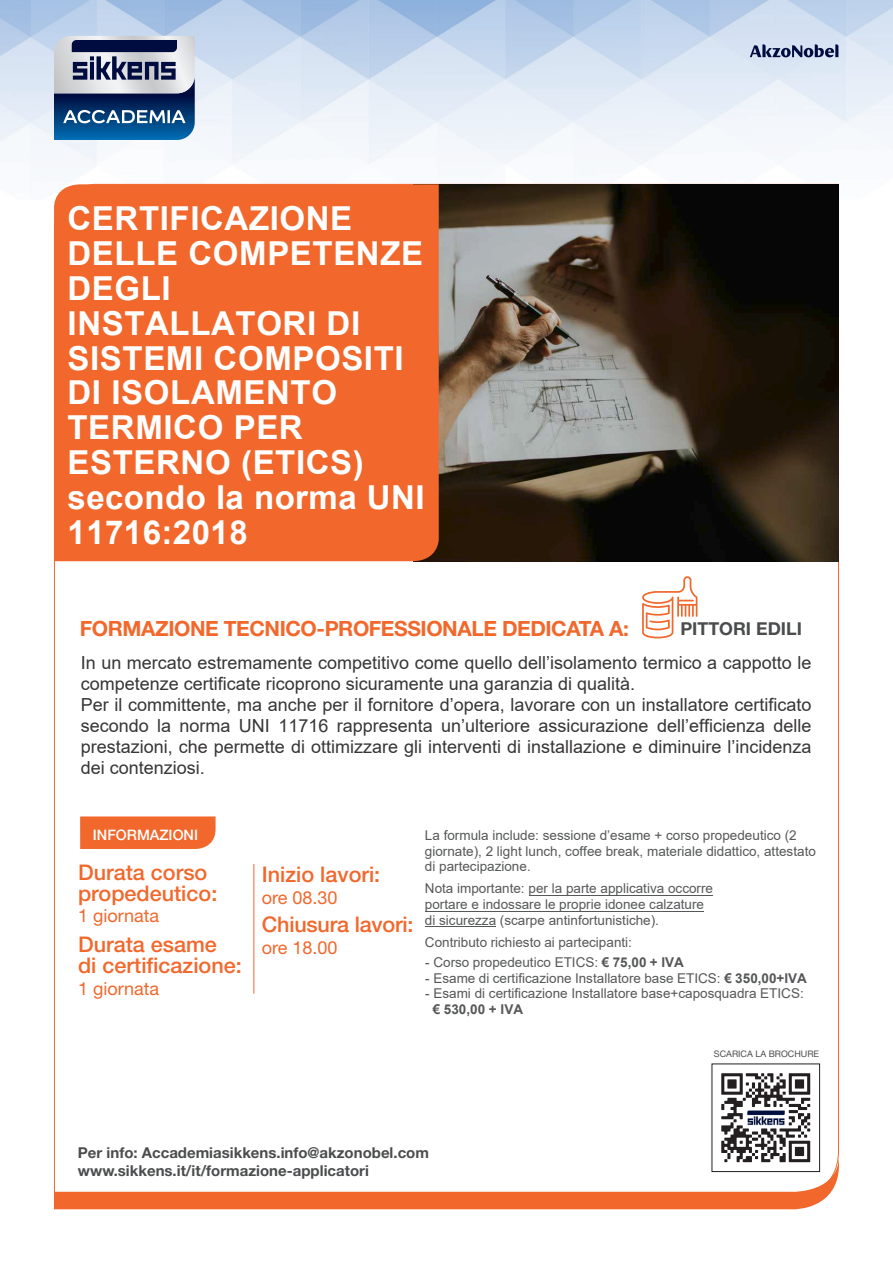
<style>
.page{position:relative;width:893px;height:1263px;background:#fff}
.page>*{position:absolute;margin:0;border:0;box-sizing:border-box;transform-origin:0 0}
.t1{font:700 33px/34.8px "Arial";letter-spacing:.02em;color:#fff}
.t2{font:500 21.6px "Helvetica Neue LT Std";color:#f2682c}
.TITOLO_PARAGRAFO_BOL{font:700 21px "Helvetica Neue LT Std";letter-spacing:-.02em;color:#f2682c}
.t3{font:18px/21px "Arial";color:#373535}
.t4{font:18px "Helvetica Neue LT Std";color:#f2682c}
.TITOLO_PARAGRAFO_BOL-2{font:700 17.85px "Helvetica Neue LT Std";color:#4b4c4d}
.TITOLO_PARAGRAFO_BOL-3{font:700 15px/18px "Helvetica Neue LT Std";color:#4b4c4d}
.TITOLO_PARAGRAFO_BOL-4{font:500 14.4px "Helvetica Neue LT Std";color:#fff}
.t5{font:13.5px/15.8px "Arial";color:#565758}
.t6{font:9px "Helvetica Neue LT Std";color:#4b4c4d}
.s1{font-style:inherit}
.s2{font-weight:700}
</style>
<div class="page">
<img style="left:0;top:0;width:893px;height:171px">
<svg style="left:750px;top:44px;width:88px;height:13px"></svg>
<svg style="left:642px;top:576px;width:56px;height:62px"></svg>
<svg style="left:54px;top:36px;width:141px;height:104px;background:#607a9c"></svg>
<hr style="left:253px;top:864px;width:1px;height:129px;background:#f2682c">
<div style="left:80px;top:816px;width:136px;height:33px;background:#f2682c"></div>
<svg style="left:54px;top:1073px;width:785px;height:136px"></svg>
<img style="left:745px;top:1108px;width:41px;height:19px">
<div style="left:712px;top:1063px;width:108px;height:109px;border:1px solid #231f20"></div>
<img style="left:439px;top:185px;width:400px;height:376px">
<div style="left:54px;top:184px;width:385px;height:377px;background:#f2682c"></div>
<hr style="left:529px;top:895px;width:184px;height:1px;background:#565758">
<hr style="left:425px;top:911px;width:279px;height:1px;background:#565758">
<hr style="left:425px;top:926px;width:71px;height:1px;background:#565758">
<h1 class="t1" style="left:68px;top:202px;width:358px">CERTIFICAZIONE<br>DELLE COMPETENZE<br>DEGLI<br>I<span class="s1">N</span>STALLATORI DI<br>SISTEMI COMPOSITI<br>DI ISOLAMENTO<br>TERMICO PER<br>ESTERNO (ETICS) secondo la norma UNI<br>11716:2018</h1>
<p class="TITOLO_PARAGRAFO_BOL" style="left:80px;top:615px;width:550px">FORMAZIONE TECNICO-PROFESSIONALE DEDICATA A:</p>
<p class="TITOLO_PARAGRAFO_BOL-2" style="left:680px;top:618px;width:123px">PITTORI EDILI</p>
<p class="t3" style="left:81px;top:652px;width:732px">In un mercato estremamente competitivo come quello dell’isolamento termico a cappotto le competenze certificate ricoprono sicuramente una garanzia di qualità.<br>Per il committente, ma anche per il fornitore d’opera, lavorare con un installatore certificato secondo la norma UNI 11716 rappresenta un’ulteriore assicurazione dell’efficienza delle prestazioni, che permette di ottimizzare gli interventi di installazione e diminuire l’incidenza dei contenziosi.</p>
<p class="TITOLO_PARAGRAFO_BOL-4" style="left:93px;top:826px;width:107px">INFORMAZIONI</p>
<p class="t5" style="left:425px;top:828px;width:392px;line-height:15.3px">La formula include: sessione d’esame + corso propedeutico (2 giornate), 2 light lunch, coffee break, materiale didattico, attestato di partecipazione.</p>
<p class="t5" style="left:425px;top:880px;width:290px">Nota importante: per la parte applicativa occorre portare e indossare le proprie idonee calzature di sicurezza (scarpe antinfortunistiche).</p>
<p class="t5" style="left:425px;top:934px;width:209px">Contributo richiesto ai partecipanti:</p>
<p class="t2" style="left:78px;top:859px;width:131px">Durata corso</p>
<p class="t2" style="left:78px;top:880px;width:141px">propedeutico:</p>
<p class="t4" style="left:78px;top:905px;width:82px">1 giornata</p>
<p class="t2" style="left:78px;top:932px;width:140px">Durata esame</p>
<p class="t2" style="left:78px;top:953px;width:165px">di certificazione:</p>
<p class="t4" style="left:78px;top:978px;width:82px">1 giornata</p>
<p class="t2" style="left:262px;top:861px;width:120px">Inizio lavori:</p>
<p class="t4" style="left:262px;top:886px;width:77px">ore 08.30</p>
<p class="t2" style="left:262px;top:912px;width:153px">Chiusura lavori:</p>
<p class="t4" style="left:262px;top:937px;width:77px">ore 18.00</p>
<p class="t5" style="left:425px;top:954px;width:260px">- Corso propedeutico ETICS: <span class="s2">€ 75,00 + IVA</span></p>
<p class="t5" style="left:425px;top:970px;width:383px">- Esame di certificazione I<span class="s1">n</span>stallatore base ETICS: <span class="s2">€ 350,00+IVA</span></p>
<p class="t5" style="left:433px;top:986px;width:373px;text-indent:-8px">- Esami di certificazione I<span class="s1">n</span>stallatore base<span class="s1">+</span>caposquadra ETICS: <span class="s2">€ 530,00 + IVA</span></p>
<p class="TITOLO_PARAGRAFO_BOL-3" style="left:78px;top:1143px;width:353px">Per info: Accademiasikkens.info@akzonobel.com www.sikkens.it/it/formazione-applicatori</p>
<p class="t6" style="left:714px;top:1048px;width:107px">SCARICA LA BROCHURE</p>
</div>
